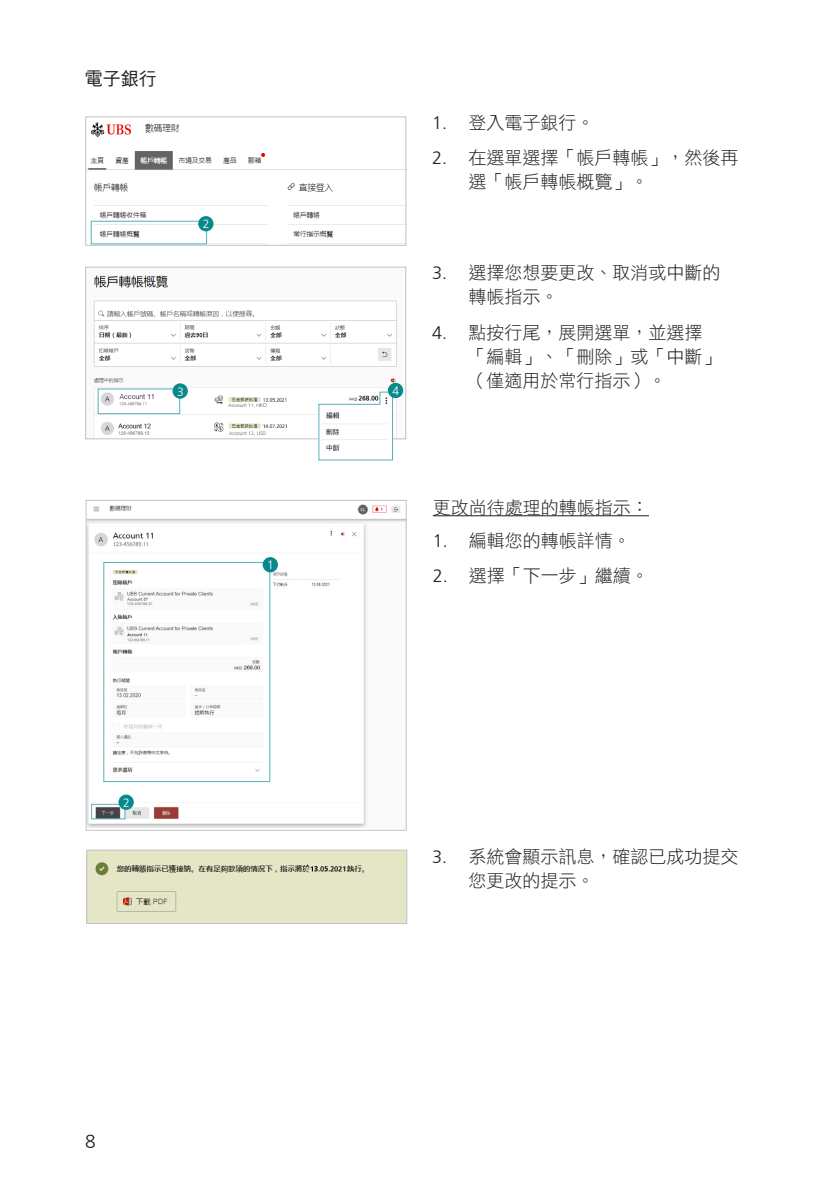
<style>
.page{position:relative;width:840px;height:1191px;background:#fff}
.page>*{position:absolute;margin:0;border:0;box-sizing:border-box;transform-origin:0 0}
.t1{font:300 19px "Frutigerfor UBS Web";color:#231f20}
.Instruction_Steps{font:18px/24px "DF Hei HK W3";color:#231f20}
.UBS_Template_Title_4{font:18px "DF Hei HK W5";color:#231f20}
.UBS_Template_Body_co{font:300 12px "Frutigerfor UBS Web";color:#fff}
.s1{font-family:"Frutigerfor UBS Web";font-weight:300}
</style>
<div class="page">
<img style="left:93px;top:275px;width:311px;height:162px">
<div style="left:85px;top:267px;width:321px;height:172px;border:1px solid #c1c2c4"></div>
<img style="left:88px;top:504px;width:316px;height:323px">
<hr style="left:432px;top:515px;width:216px;height:1px;background:#231f20">
<div style="left:86px;top:500px;width:320px;height:330px;border:1px solid #c1c2c4"></div>
<div style="left:91px;top:804px;width:34px;height:15px;border:1px solid #55b1b4"></div>
<img style="left:87px;top:122px;width:317px;height:122px">
<div style="left:85px;top:116px;width:321px;height:130px;border:1px solid #c1c2c4"></div>
<div style="left:91px;top:221px;width:116px;height:23px;border:1px solid #55b1b4"></div>
<div style="left:98px;top:388px;width:82px;height:26px;border:1px solid #55b1b4"></div>
<div style="left:103px;top:562px;width:167px;height:220px;border:1px solid #55b1b4"></div>
<div style="left:198px;top:216px;width:15px;height:15px;background:#08898d;border-radius:50%"></div>
<svg style="left:318px;top:391px;width:75px;height:70px"></svg>
<div style="left:387px;top:383px;width:16px;height:15px;background:#08898d;border-radius:50%"></div>
<div style="left:172px;top:383px;width:16px;height:16px;background:#08898d;border-radius:50%"></div>
<div style="left:118px;top:794px;width:16px;height:16px;background:#08898d;border-radius:50%"></div>
<div style="left:262px;top:557px;width:16px;height:15px;background:#08898d;border-radius:50%"></div>
<img style="left:88px;top:851px;width:317px;height:71px">
<div style="left:86px;top:849px;width:321px;height:75px;border:1px solid #c1c2c4"></div>
<p class="UBS_Template_Title_4" style="left:85px;top:69px;width:73px">電子銀行</p>
<p class="UBS_Template_Body_co" style="left:203px;top:217px;width:8px">2</p>
<p class="UBS_Template_Body_co" style="left:177px;top:384px;width:8px">3</p>
<p class="UBS_Template_Body_co" style="left:392px;top:384px;width:8px">4</p>
<p class="Instruction_Steps" style="left:432px;top:110px;width:164px"><span class="s1">1.</span> 登入電子銀行。</p>
<p class="Instruction_Steps" style="left:468px;top:146px;width:272px;text-indent:-36px"><span class="s1">2.</span> 在選單選擇「帳戶轉帳」，然後再選「帳戶轉帳概覽」。</p>
<p class="Instruction_Steps" style="left:468px;top:261px;width:254px;text-indent:-36px"><span class="s1">3.</span> 選擇您想要更改、取消或中斷的轉帳指示。</p>
<p class="Instruction_Steps" style="left:468px;top:320px;width:254px;text-indent:-36px"><span class="s1">4.</span> 點按行尾，展開選單，並選擇「編輯」、「刪除」或「中斷」（僅適用於常行指示）。</p>
<p class="UBS_Template_Body_co" style="left:267px;top:558px;width:8px">1</p>
<p class="Instruction_Steps" style="left:432px;top:495px;width:217px">更改尚待處理的轉帳指示：</p>
<p class="Instruction_Steps" style="left:432px;top:528px;width:199px"><span class="s1">1.</span> 編輯您的轉帳詳情。</p>
<p class="Instruction_Steps" style="left:432px;top:563px;width:217px"><span class="s1">2.</span> 選擇「下一步」繼續。</p>
<p class="UBS_Template_Body_co" style="left:123px;top:795px;width:8px">2</p>
<p class="Instruction_Steps" style="left:468px;top:844px;width:272px;text-indent:-36px"><span class="s1">3.</span> 系統會顯示訊息，確認已成功提交您更改的提示。</p>
<p class="t1" style="left:85px;top:1131px;width:12px">8</p>
</div>
